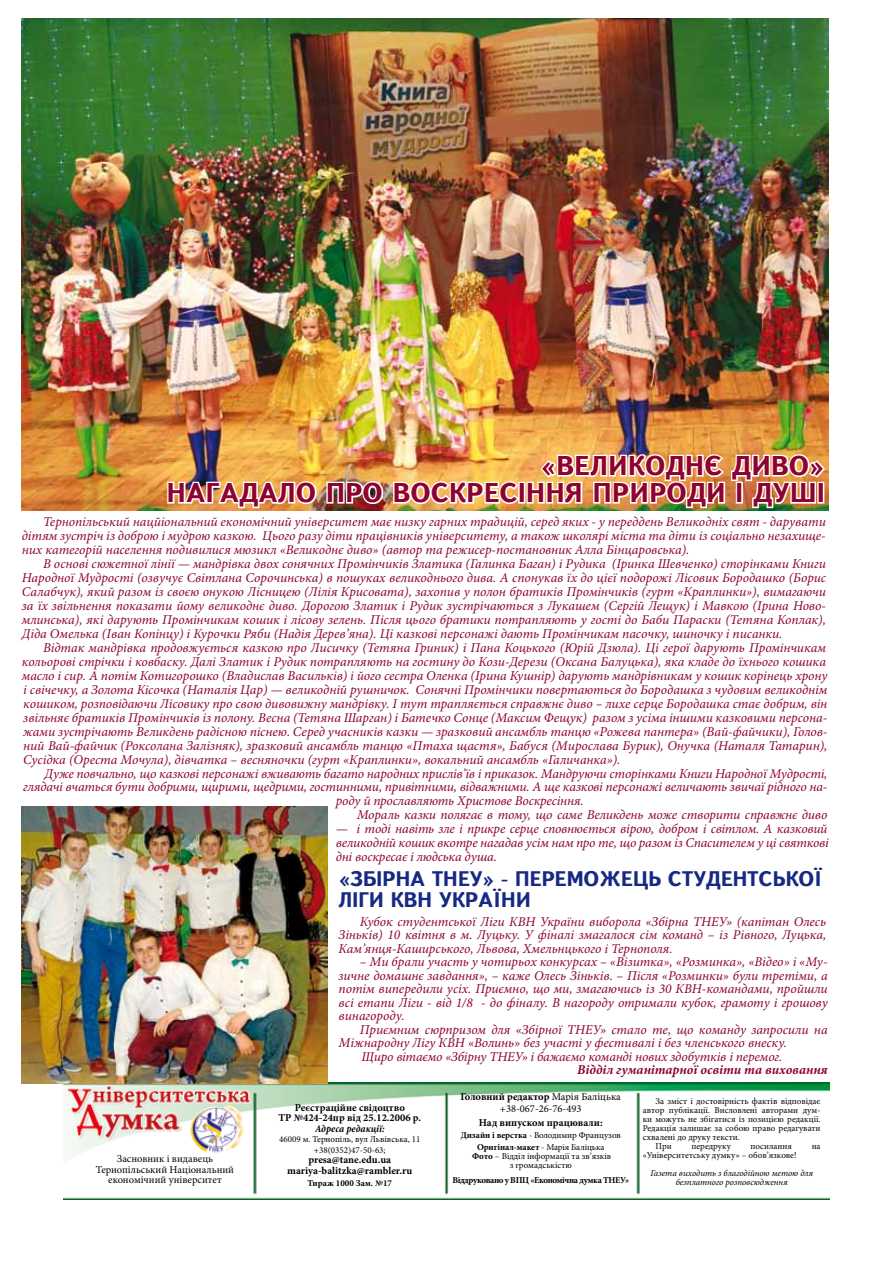
<style>
.page{position:relative;width:893px;height:1263px;background:#fff}
.page>*{position:absolute;margin:0;border:0;box-sizing:border-box;transform-origin:0 0}
.t1{font:700 27px/27px "Ukrainian Text";color:#8d0231;text-align:right}
.t2{font:700 21px/21px "Ukrainian Text";letter-spacing:-.02em;color:#162983}
.t3{font:italic 13.5px/14px "Minion Pro";letter-spacing:-.01em;color:#8d0231;text-align:justify}
.t4{font:italic 700 13.5px "Minion Pro";color:#8d0231}
.t5{font:10.5px/10.5px "Minion Pro";color:#000;text-align:center}
.t6{font:700 10.5px/10.5px "Minion Pro";color:#000;text-align:center}
.t7{font:italic 700 condensed 10.5px "Minion Pro";color:#000}
.t8{font:9px/10.5px "Minion Pro";color:#000;text-align:center}
.t9{font:italic 9px/9px "Minion Pro";color:#000;text-align:center}
.t10{font:700 9px "Minion Pro";letter-spacing:-.04em;color:#000}
.t11{font:700 9px "Minion Pro";color:#000}
.s1{font-weight:700}
</style>
<div class="page">
<img style="left:21px;top:18px;width:808px;height:492px">
<img style="left:64px;top:1082px;width:765px;height:117px">
<img style="left:21px;top:807px;width:306px;height:276px">
<img style="left:166px;top:385px;width:153px;height:125px">
<img style="left:325px;top:479px;width:60px;height:27px">
<img style="left:392px;top:452px;width:435px;height:58px">
<div style="left:817px;top:482px;width:7px;height:22px;border:3px solid #fff"></div>
<h1 class="t1" style="left:167px;top:452px;width:660px">«Великоднє диво»<br>нагадало про воскресіння П рироди і Душі</h1>
<p class="t3" style="left:22px;top:515px;width:805px;text-indent:21px">Тернопільський нацйіональний економічний університет має низку гарних традицій, серед яких - у переддень Великодніх свят - дарувати дітям зустріч із доброю і мудрою казкою. Цього разу діти працівників університету, а також школярі міста та діти із соціально незахище&shy;них категорій населення подивилися мюзикл «Великоднє диво» (автор та режисер-постановник Алла Бінцаровська).</p>
<p class="t3" style="left:22px;top:557px;width:806px;text-indent:21px">В основі сюжетної лінії — мандрівка двох сонячних Промінчиків Златика (Галинка Баган) і Рудика (Іринка Шевченко) сторінками Книги Народної Мудрості (озвучує Світлана Сорочинська) в пошуках великоднього дива. А спонукав їх до цієї подорожі Лісовик Бородашко (Борис Салабчук), який разом із своєю онукою Лісницею (Лілія Крисовата), захопив у полон братиків Промінчиків (гурт «Краплинки»), вимагаючи за їх звільнення показати йому великоднє диво. Дорогою Златик і Рудик зустрічаються з Лукашем (Сергій Лещук) і Мавкою (Ірина Ново&shy;млинська), які дарують Промінчикам кошик і лісову зелень. Після цього братики потрапляють у гості до Баби Параски (Тетяна Коплак), Діда Омелька (Іван Копінцу) і Курочки Ряби (Надія Дерев’яна). Ці казкові персонажі дають Промінчикам пасочку, шиночку і писанки.</p>
<p class="t3" style="left:22px;top:641px;width:807px;text-indent:21px">Відтак мандрівка продовжується казкою про Лисичку (Тетяна Гриник) і Пана Коцького (Юрій Дзюла). Ці герої дарують Промінчикам кольорові стрічки і ковбаску. Далі Златик і Рудик потрапляють на гостину до Кози-Дерези (Оксана Балуцька), яка кладе до їхнього кошика масло і сир. А потім Котигорошко (Владислав Васильків) і його сестра Оленка (Ірина Кушнір) дарують мандрівникам у кошик корінець хрону і свічечку, а Золота Кісочка (Наталія Цар) — великодній рушничок. Сонячні Промінчики повертаються до Бородашка з чудовим великоднім кошиком, розповідаючи Лісовику про свою дивовижну мандрівку. І тут трапляється справжнє диво – лихе серце Бородашка стає добрим, він звільняє братиків Промінчиків із полону. Весна (Тетяна Шарган) і Батечко Сонце (Максим Фещук) разом з усіма іншими казковими персона&shy;жами зустрічають Великдень радісною піснею. Серед учасників казки — зразковий ансамбль танцю «Рожева пантера» (Вай-файчики), Голов&shy;ний Вай-файчик (Роксолана Залізняк), зразковий ансамбль танцю «Птаха щастя», Бабуся (Мирослава Бурик), Онучка (Наталя Татарин), Сусідка (Ореста Мочула), дівчатка – весняночки (гурт «Краплинки», вокальний ансамбль «Галичанка»).</p>
<p class="t3" style="left:45px;top:766px;width:784px">Дуже повчально, що казкові персонажі вживають багато народних прислів’їв і приказок. Мандруючи сторінками Книги Народної Мудрості,</p>
<p class="t3" style="left:23px;top:780px;width:806px">глядачі вчаться бути добрими, щирими, щедрими, гостинними, привітними, відважними. А ще казкові персонажі величають звичаї рідного на-</p>
<p class="t3" style="left:336px;top:794px;width:249px">роду й прославляють Христове Воскресіння.</p>
<p class="t3" style="left:357px;top:808px;width:472px">Мораль казки полягає в тому, що саме Великдень може створити справжнє диво</p>
<p class="t3" style="left:336px;top:822px;width:495px">— і тоді навіть зле і прикре серце сповнюється вірою, добром і світлом. А казковий великодній кошик вкотре нагадав усім нам про те, що разом із Спасителем у ці святкові дні воскресає і людська душа.</p>
<h2 class="t2" style="left:338px;top:868px;width:486px;text-indent:144px">» - переможець студентської<br>Ліги КВН України</h2>
<h2 class="t2" style="left:338px;top:868px;width:107px">«Збірна ТНЕУ</h2>
<p class="t5" style="left:96px;top:1154px;width:140px">Засновник і видавець<br>Тернопільський Національний економічний університет</p>
<p class="t3" style="left:339px;top:914px;width:489px;line-height:13.5px;text-indent:21px">Кубок студентської Ліги КВН України виборола «Збірна ТНЕУ» (капітан Олесь Зіньків) 10 квітня в м. Луцьку. У фіналі змагалося сім команд – із Рівного, Луцька, Кам’янця-Каширського, Львова, Хмельнцького і Тернополя.</p>
<p class="t3" style="left:339px;top:955px;width:491px;line-height:13.5px;text-indent:21px">– Ми брали участь у чотирьох конкурсах – «Візитка», «Розминка», «Відео» і «Му&shy;зичне домашнє завдання», – каже Олесь Зіньків. – Після «Розминки» були третіми, а потім випередили усіх. Приємно, що ми, змагаючись із 30 КВН-командами, пройшли всі етапи Ліги - від 1/8 - до фіналу. В нагороду отримали кубок, грамоту і грошову винагороду.</p>
<p class="t3" style="left:360px;top:1022px;width:469px">Приємним сюрпризом для «Збірної ТНЕУ» стало те, що команду запросили на</p>
<p class="t3" style="left:339px;top:1036px;width:450px">Міжнародну Лігу КВН «Волинь» без участі у фестивалі і без членського внеску.</p>
<p class="t3" style="left:361px;top:1049px;width:422px">Щиро вітаємо «Збірну ТНЕУ» і бажаємо команді нових здобутків і перемог.</p>
<p class="t4" style="left:577px;top:1060px;width:252px">Відділ гуманітарної освіти та виховання</p>
<p class="t6" style="left:278px;top:1102px;width:144px">Реєстраційне свідоцтво<br>ТР №424-24пр від 25.12.2006 р.</p>
<p class="t7" style="left:315px;top:1121px;width:71px">Адреса редакції:</p>
<p class="t8" style="left:279px;top:1134px;width:143px">46009 м. Тернопіль, вул Львівська, 11 +38(0352)47-50-63;</p>
<p class="t6" style="left:287px;top:1154px;width:127px">presa@tane.edu.ua mariya-balitzka@rambler.ru</p>
<p class="t11" style="left:308px;top:1176px;width:86px">Тираж 1000 Зам. №17</p>
<p class="t5" style="left:461px;top:1091px;width:162px;line-height:12px"><span class="s1">Головний редактор</span> Марія Баліцька +38-067-26-76-493</p>
<p class="t6" style="left:479px;top:1117px;width:125px">Над випуском працювали:</p>
<p class="t8" style="left:461px;top:1129px;width:161px;line-height:12px"><span class="s1">Дизайн і верстка</span> - Володимир Французов<br><span class="s1">Оригінал-макет</span> - Марія Баліцька</p>
<p class="t8" style="left:472px;top:1151px;width:141px;line-height:9px"><span class="s1">Фото</span> – Відділ інформації та зв’язків з громадськістю</p>
<p class="t10" style="left:452px;top:1173px;width:178px">Віддруковано у ВПЦ «Економічна думка ТНЕУ»</p>
<p class="t8" style="left:656px;top:1096px;width:166px">За зміст і достовірність фактів відповідає</p>
<p class="t8" style="left:643px;top:1105px;width:179px">автор публікації. Висловлені авторами дум-</p>
<p class="t8" style="left:643px;top:1114px;width:179px">ки можуть не збігатися із позицією редакції.</p>
<p class="t8" style="left:643px;top:1123px;width:179px">Редакція залишає за собою право редагувати</p>
<p class="t8" style="left:643px;top:1132px;width:98px">схвалені до друку тексти.</p>
<p class="t8" style="left:656px;top:1141px;width:18px">При</p>
<p class="t8" style="left:691px;top:1141px;width:41px">передруку</p>
<p class="t8" style="left:751px;top:1141px;width:43px">посилання</p>
<p class="t8" style="left:812px;top:1141px;width:10px">на</p>
<p class="t8" style="left:643px;top:1150px;width:155px">«Університетську думку» – обов’язкове!</p>
<p class="t9" style="left:650px;top:1168px;width:164px">Газета виходить з благодійною метою для безплатного розповсюдження</p>
</div>
